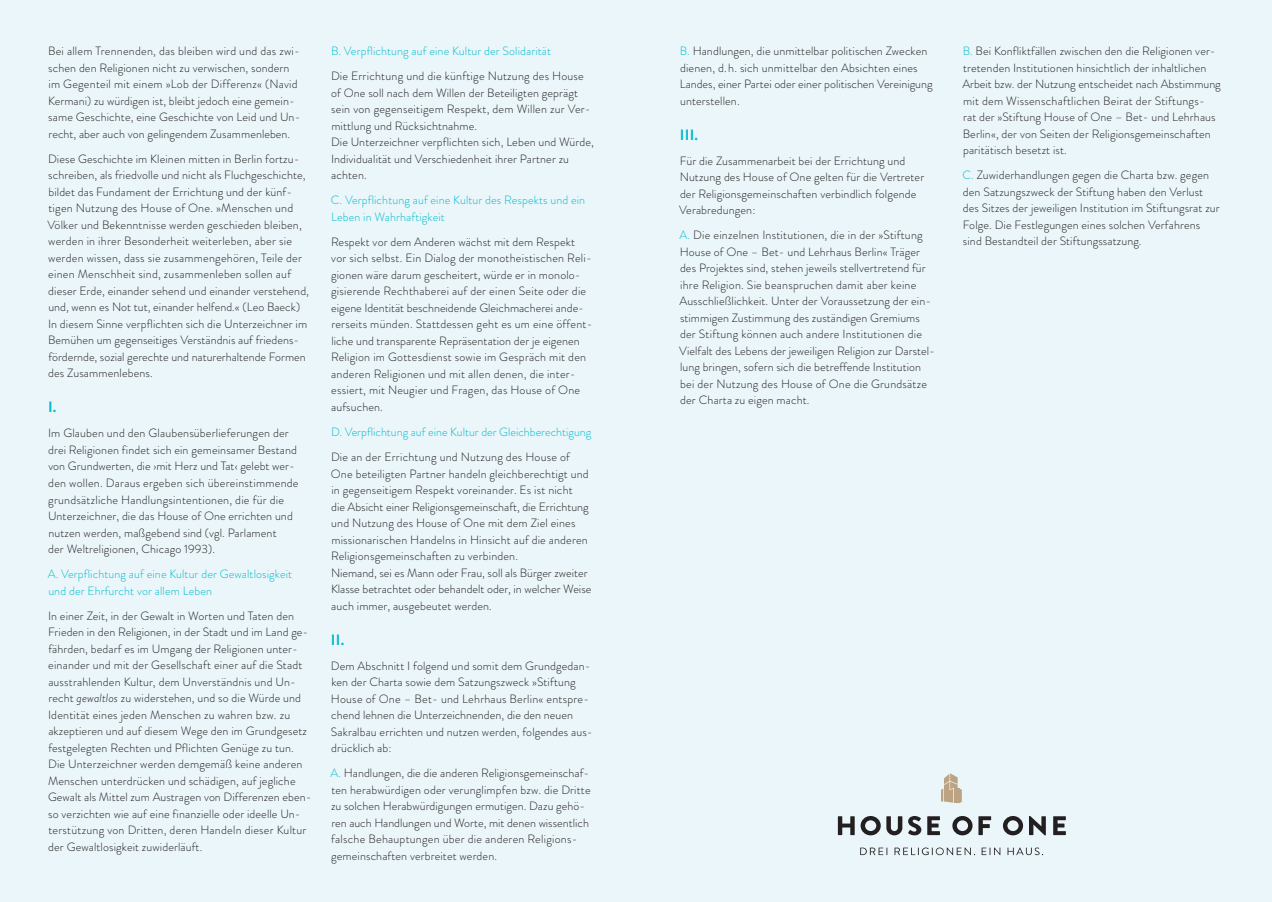
<style>
.page{position:relative;width:1272px;height:902px;background:#fff}
.page>*{position:absolute;margin:0;border:0;box-sizing:border-box;transform-origin:0 0}
.t1{font:700 15px "Brandon Grotesque";color:#03bace}
.t2{font:300 12px/16.5px "Brandon Grotesque";letter-spacing:.01em;color:#231f20}
.t3{font:300 12px/16.5px "Brandon Grotesque";letter-spacing:.01em;color:#03bace}
.s1{font-style:italic}
.s2{color:#03bace}
</style>
<div class="page">
<div style="left:0;top:0;width:647px;height:901px;background:#eaf6f9"></div>
<div style="left:624px;top:0;width:647px;height:901px;background:#eaf6f9"></div>
<svg style="left:860px;top:847px;width:183px;height:8px"></svg>
<svg style="left:837px;top:816px;width:228px;height:19px"></svg>
<svg style="left:941px;top:773px;width:20px;height:29px"></svg>
<p class="t2" style="left:48px;top:43px;width:254px">Bei allem Trennenden, das bleiben wird und das zwi&shy;schen den Religionen nicht zu verwischen, sondern im Gegenteil mit einem »Lob der Differenz« (Navid Kermani) zu würdigen ist, bleibt jedoch eine gemein&shy;same Geschichte, eine Geschichte von Leid und Un&shy;recht, aber auch von gelingendem Zusammenleben.</p>
<p class="t2" style="left:48px;top:150px;width:263px">Diese Geschichte im Kleinen mitten in Berlin fortzu&shy;schreiben, als friedvolle und nicht als Fluchgeschichte, bildet das Fundament der Errichtung und der künf&shy;tigen Nutzung des House of One. »Menschen und Völker und Bekenntnisse werden geschieden bleiben, werden in ihrer Besonderheit weiterleben, aber sie werden wissen, dass sie zusammengehören, Teile der einen Menschheit sind, zusammenleben sollen auf dieser Erde, einander sehend und einander verstehend, und, wenn es Not tut, einander helfend.« (Leo Baeck)<br>In diesem Sinne verpflichten sich die Unterzeichner im Bemühen um gegenseitiges Verständnis auf friedens&shy;fördernde, sozial gerechte und naturerhaltende Formen des Zusammenlebens.</p>
<p class="t1" style="left:48px;top:397px;width:10px">I.</p>
<p class="t2" style="left:48px;top:425px;width:252px">Im Glauben und den Glaubensüberlieferungen der drei Religionen findet sich ein gemeinsamer Bestand von Grundwerten, die ›mit Herz und Tat‹ gelebt wer-- den wollen. Daraus ergeben sich übereinstimmende grundsätzliche Handlungsintentionen, die für die Unterzeichner, die das House of One errichten und nutzen werden, maßgebend sind (vgl. Parlament<br>der Weltreligionen, Chicago 1993).</p>
<p class="t3" style="left:48px;top:565px;width:246px">A. Verpflichtung auf eine Kultur der Gewaltlosigkeit und der Ehrfurcht vor allem Leben</p>
<p class="t2" style="left:48px;top:607px;width:262px">In einer Zeit, in der Gewalt in Worten und Taten den Frieden in den Religionen, in der Stadt und im Land ge-- fährden, bedarf es im Umgang der Religionen unter&shy;einander und mit der Gesellschaft einer auf die Stadt ausstrahlenden Kultur, dem Unverständnis und Un&shy;recht <span class="s1">gewaltlos</span> zu widerstehen, und so die Würde und Identität eines jeden Menschen zu wahren bzw. zu akzeptieren und auf diesem Wege den im Grundgesetz festgelegten Rechten und Pflichten Genüge zu tun.<br>Die Unterzeichner werden demgemäß keine anderen Menschen unterdrücken und schädigen, auf jegliche Gewalt als Mittel zum Austragen von Differenzen eben&shy;so verzichten wie auf eine finanzielle oder ideelle Un&shy;terstützung von Dritten, deren Handeln dieser Kultur der Gewaltlosigkeit zuwiderläuft.</p>
<p class="t3" style="left:331px;top:43px;width:221px">B. Verpflichtung auf eine Kultur der Solidarität</p>
<p class="t2" style="left:331px;top:68px;width:264px">Die Errichtung und die künftige Nutzung des House of One soll nach dem Willen der Beteiligten geprägt sein von gegenseitigem Respekt, dem Willen zur Ver&shy;mittlung und Rücksichtnahme.<br>Die Unterzeichner verpflichten sich, Leben und Würde, Individualität und Verschiedenheit ihrer Partner zu achten.</p>
<p class="t3" style="left:331px;top:192px;width:256px">C. Verpflichtung auf eine Kultur des Respekts und ein<br>Leben in Wahrhaftigkeit</p>
<p class="t2" style="left:331px;top:233px;width:263px">Respekt vor dem Anderen wächst mit dem Respekt vor sich selbst. Ein Dialog der monotheistischen Reli&shy;gionen wäre darum gescheitert, würde er in monolo&shy;gisierende Rechthaberei auf der einen Seite oder die eigene Identität beschneidende Gleichmacherei ande&shy;rerseits münden. Stattdessen geht es um eine öffent&shy;liche und transparente Repräsentation der je eigenen Religion im Gottesdienst sowie im Gespräch mit den anderen Religionen und mit allen denen, die inter&shy;essiert, mit Neugier und Fragen, das House of One aufsuchen.</p>
<p class="t3" style="left:331px;top:423px;width:262px">D. Verpflichtung auf eine Kultur der Gleichberechtigung</p>
<p class="t2" style="left:331px;top:448px;width:262px">Die an der Errichtung und Nutzung des House of One beteiligten Partner handeln gleichberechtigt und in gegenseitigem Respekt voreinander. Es ist nicht<br>die Absicht einer Religionsgemeinschaft, die Errichtung und Nutzung des House of One mit dem Ziel eines missionarischen Handelns in Hinsicht auf die anderen Religionsgemeinschaften zu verbinden.<br>Niemand, sei es Mann oder Frau, soll als Bürger zweiter Klasse betrachtet oder behandelt oder, in welcher Weise auch immer, ausgebeutet werden.</p>
<p class="t1" style="left:331px;top:629px;width:15px">II.</p>
<p class="t2" style="left:331px;top:657px;width:261px">Dem Abschnitt I folgend und somit dem Grundgedan&shy;ken der Charta sowie dem Satzungszweck »Stiftung House of One – Bet- und Lehrhaus Berlin« entspre&shy;chend lehnen die Unterzeichnenden, die den neuen Sakralbau errichten und nutzen werden, folgendes aus&shy;drücklich ab:</p>
<p class="t2" style="left:330px;top:764px;width:261px"><span class="s2">A.</span> Handlungen, die die anderen Religionsgemeinschaf&shy;ten herabwürdigen oder verunglimpfen bzw. die Dritte zu solchen Herabwürdigungen ermutigen. Dazu gehö&shy;ren auch Handlungen und Worte, mit denen wissentlich falsche Behauptungen über die anderen Religions&shy;gemeinschaften verbreitet werden.</p>
<p class="t2" style="left:679px;top:43px;width:254px"><span class="s2">B.</span> Handlungen, die unmittelbar politischen Zwecken dienen, d.h. sich unmittelbar den Absichten eines Landes, einer Partei oder einer politischen Vereinigung unterstellen.</p>
<p class="t1" style="left:679px;top:124px;width:20px">III.</p>
<p class="t2" style="left:679px;top:152px;width:246px">Für die Zusammenarbeit bei der Errichtung und Nutzung des House of One gelten für die Vertreter der Religionsgemeinschaften verbindlich folgende Verabredungen:</p>
<p class="t2" style="left:679px;top:227px;width:257px"><span class="s2">A.</span> Die einzelnen Institutionen, die in der »Stiftung House of One – Bet- und Lehrhaus Berlin« Träger des Projektes sind, stehen jeweils stellvertretend für ihre Religion. Sie beanspruchen damit aber keine Ausschließlichkeit. Unter der Voraussetzung der ein&shy;stimmigen Zustimmung des zuständigen Gremiums der Stiftung können auch andere Institutionen die Vielfalt des Lebens der jeweiligen Religion zur Darstel&shy;lung bringen, sofern sich die betreffende Institution bei der Nutzung des House of One die Grundsätze der Charta zu eigen macht.</p>
<p class="t2" style="left:962px;top:43px;width:260px"><span class="s2">B.</span> Bei Konfliktfällen zwischen den die Religionen ver-- tretenden Institutionen hinsichtlich der inhaltlichen Arbeit bzw. der Nutzung entscheidet nach Abstimmung mit dem Wissenschaftlichen Beirat der Stiftungs-<br>rat der »Stiftung House of One – Bet- und Lehrhaus Berlin«, der von Seiten der Religionsgemeinschaften paritätisch besetzt ist.</p>
<p class="t2" style="left:962px;top:167px;width:258px"><span class="s2">C.</span> Zuwiderhandlungen gegen die Charta bzw. gegen den Satzungszweck der Stiftung haben den Verlust des Sitzes der jeweiligen Institution im Stiftungsrat zur Folge. Die Festlegungen eines solchen Verfahrens sind Bestandteil der Stiftungssatzung.</p>
</div>
